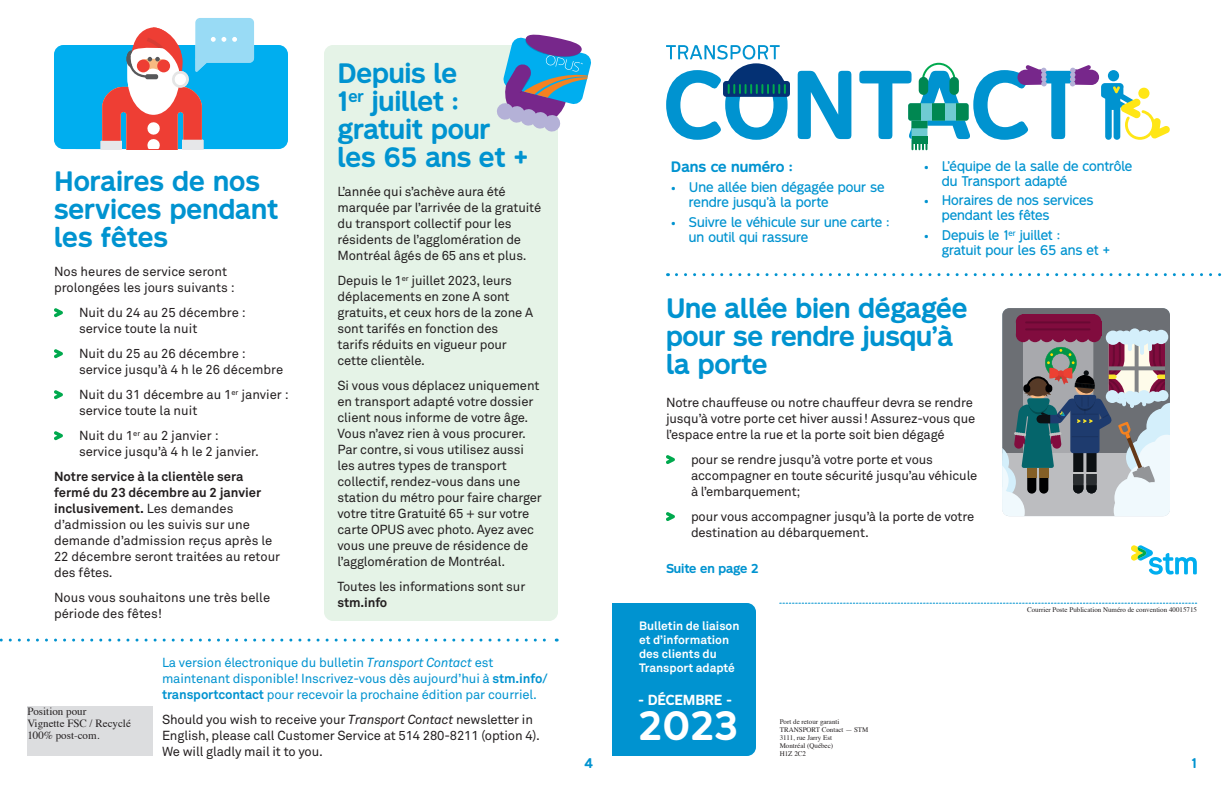
<style>
.page{position:relative;width:1224px;height:792px;background:#fff}
.page>*{position:absolute;margin:0;border:0;box-sizing:border-box;transform-origin:0 0}
.t1{font:700 38px "STM Montreal";color:#fff}
.Heading_2{font:700 26px/28px "STM Montreal";letter-spacing:-.01em;color:#0093d0}
.Heading_1{font:700 26px/28px "STM Montreal";letter-spacing:-.01em;color:#0093d0}
.Heading_3{font:700 14px "STM Montreal";color:#0093d0}
.t2{font:700 13.5px "STM Montreal";letter-spacing:-.02em;color:#fff}
.t3{font:13px/16px "Akkurat";letter-spacing:-.01em;color:#231f20}
.t4{font:13px/15px "STM Montreal";letter-spacing:-.005em;color:#0093d0}
.t5{font:13px/16px "Akkurat";letter-spacing:-.01em;color:#0093d0}
.Titre_2_intertitre-b{font:700 13px "STM Montreal";color:#0093d0}
.t6{font:700 12px "Akkurat";color:#fff}
.t7{font:700 12px "STM Montreal";letter-spacing:-.01em;color:#0093d0}
.t8{font:11px "Times";color:#231f20}
.t9{font:7px "Times";color:#231f20}
.s1{font-weight:700}
.s2{font-style:italic}
.s3{font-size:12px}
</style>
<div class="page">
<div style="left:612px;top:603px;width:144px;height:153px;background:#0093d0"></div>
<div style="left:27px;top:707px;width:126px;height:49px;background:#dcdddf"></div>
<svg style="left:0;top:639px;width:557px;height:3px"></svg>
<svg style="left:780px;top:603px;width:417px;height:1px"></svg>
<svg style="left:676px;top:273px;width:546px;height:3px"></svg>
<svg style="left:54px;top:308px;width:9px;height:9px"></svg>
<svg style="left:54px;top:349px;width:9px;height:9px"></svg>
<svg style="left:54px;top:390px;width:9px;height:9px"></svg>
<svg style="left:54px;top:431px;width:9px;height:9px"></svg>
<svg style="left:666px;top:455px;width:9px;height:9px"></svg>
<svg style="left:666px;top:512px;width:9px;height:9px"></svg>
<div style="left:324px;top:45px;width:234px;height:576px;background:#e5f3e7;border-radius:9px"></div>
<div style="left:54px;top:45px;width:234px;height:104px;background:#00aeef;border-radius:9px"></div>
<svg style="left:1002px;top:308px;width:168px;height:208px;background:#8b8a93"></svg>
<svg style="left:666px;top:45px;width:504px;height:104px"></svg>
<svg style="left:497px;top:34px;width:94px;height:98px"></svg>
<div style="left:195px;top:18px;width:59px;height:45px;background:#99dbf5;border-radius:5px"></div>
<svg style="left:100px;top:27px;width:155px;height:122px"></svg>
<svg style="left:1131px;top:545px;width:66px;height:30px"></svg>
<p class="Heading_2" style="left:54px;top:167px;width:226px">Horaires de nos services pendant les fêtes</p>
<p class="t3" style="left:54px;top:263px;width:182px">Nos heures de service seront prolongées les jours suivants :</p>
<p class="t3" style="left:79px;top:304px;width:168px">Nuit du 24 au 25 décembre : service toute la nuit</p>
<p class="t3" style="left:79px;top:345px;width:206px">Nuit du 25 au 26 décembre : service jusqu’à 4 h le 26 décembre</p>
<p class="t3" style="left:79px;top:386px;width:211px">Nuit du 31 décembre au 1<sup>er</sup> janvier : service toute la nuit</p>
<p class="t3" style="left:79px;top:427px;width:181px">Nuit du 1<sup>er</sup> au 2 janvier : service jusqu’à 4 h le 2 janvier.</p>
<p class="t3" style="left:54px;top:468px;width:228px"><span class="s1">Notre service à la clientèle sera fermé du 23 décembre au 2 janvier inclusivement.</span> Les demandes d’admission ou les suivis sur une demande d’admission reçus après le<br>22 décembre seront traitées au retour des fêtes.</p>
<p class="t3" style="left:54px;top:589px;width:218px">Nous vous souhaitons une très belle période des fêtes!</p>
<p class="Heading_2" style="left:338px;top:59px;width:192px">Depuis le<br>1<sup>er</sup> juillet : gratuit pour les 65 ans et +</p>
<p class="t3" style="left:338px;top:184px;width:205px">L’année qui s’achève aura été marquée par l’arrivée de la gratuité du transport collectif pour les résidents de l’agglomération de<br>Montréal âgés de 65 ans et plus.</p>
<p class="t3" style="left:338px;top:273px;width:197px">Depuis le 1<sup>er</sup> juillet 2023, leurs déplacements en zone A sont gratuits, et ceux hors de la zone A sont tarifés en fonction des<br>tarifs réduits en vigueur pour cette clientèle.</p>
<p class="t3" style="left:338px;top:378px;width:206px">Si vous vous déplacez uniquement en transport adapté votre dossier client nous informe de votre âge.<br>Vous n’avez rien à vous procurer.<br>Par contre, si vous utilisez aussi les autres types de transport collectif, rendez-vous dans une station du métro pour faire charger votre titre Gratuité 65 + sur votre carte OPUS avec photo. Ayez avec vous une preuve de résidence de l’agglomération de Montréal.</p>
<p class="t3" style="left:338px;top:579px;width:189px">Toutes les informations sont sur <span class="s1">stm.info</span></p>
<p class="t8" style="left:27px;top:701px;width:60px">Position pour</p>
<p class="t8" style="left:27px;top:713px;width:105px">Vignette FSC / Recyclé</p>
<p class="t8" style="left:27px;top:725px;width:74px">100% post-com.</p>
<p class="t5" style="left:162px;top:654px;width:387px">La version électronique du bulletin <span class="s2">Transport Contact</span> est maintenant disponible! Inscrivez-vous dès aujourd’hui à <span class="s1">stm.info/ transportcontact</span> pour recevoir la prochaine édition par courriel.</p>
<p class="t3" style="left:162px;top:711px;width:379px">Should you wish to receive your <span class="s2">Transport Contact</span> newsletter in<br>English, please call Customer Service at 514 280-8211 (option 4).<br>We will gladly mail it to you.</p>
<p class="Titre_2_intertitre-b" style="left:584px;top:755px;width:10px">4</p>
<p class="Heading_3" style="left:671px;top:158px;width:123px">Dans ce numéro :</p>
<p class="t4" style="left:689px;top:179px;width:197px;text-indent:-18px"><span class="s3">•</span> Une allée bien dégagée pour se rendre jusqu’à la porte</p>
<p class="t4" style="left:689px;top:214px;width:202px;text-indent:-18px"><span class="s3">•</span> Suivre le véhicule sur une carte : un outil qui rassure</p>
<p class="t4" style="left:942px;top:158px;width:192px;text-indent:-18px"><span class="s3">•</span> L’équipe de la salle de contrôle du Transport adapté</p>
<p class="t4" style="left:942px;top:193px;width:153px;text-indent:-18px"><span class="s3">•</span> Horaires de nos services pendant les fêtes</p>
<p class="t4" style="left:942px;top:227px;width:170px;text-indent:-18px"><span class="s3">•</span> Depuis le 1<sup>er</sup> juillet :<br>gratuit pour les 65 ans et +</p>
<p class="Heading_1" style="left:666px;top:294px;width:303px">Une allée bien dégagée pour se rendre jusqu’à la porte</p>
<p class="t3" style="left:666px;top:394px;width:311px">Notre chauffeuse ou notre chauffeur devra se rendre jusqu’à votre porte cet hiver aussi! Assurez-vous que l’espace entre la rue et la porte soit bien dégagé</p>
<p class="t3" style="left:691px;top:451px;width:288px">pour se rendre jusqu’à votre porte et vous accompagner en toute sécurité jusqu’au véhicule à l’embarquement;</p>
<p class="t3" style="left:691px;top:508px;width:285px">pour vous accompagner jusqu’à la porte de votre destination au débarquement.</p>
<p class="t7" style="left:666px;top:561px;width:94px">Suite en page 2</p>
<p class="t6" style="left:639px;top:619px;width:102px">Bulletin de liaison</p>
<p class="t6" style="left:639px;top:633px;width:92px">et d’information</p>
<p class="t6" style="left:639px;top:647px;width:79px">des clients du</p>
<p class="t6" style="left:639px;top:661px;width:97px">Transport adapté</p>
<p class="t2" style="left:639px;top:692px;width:95px">- DÉCEMBRE -</p>
<p class="t1" style="left:639px;top:702px;width:101px">2023</p>
<p class="t9" style="left:780px;top:715px;width:61px">Port de retour garanti</p>
<p class="t9" style="left:780px;top:723px;width:90px">TRANSPORT Contact — STM</p>
<p class="t9" style="left:780px;top:731px;width:54px">3111, rue Jarry Est</p>
<p class="t9" style="left:780px;top:739px;width:55px">Montréal (Québec)</p>
<p class="t9" style="left:780px;top:747px;width:28px">H1Z 2C2</p>
<p class="t9" style="left:1027px;top:603px;width:171px">Courrier Poste Publication Numéro de convention 40015715</p>
<p class="Titre_2_intertitre-b" style="left:1191px;top:755px;width:7px">1</p>
</div>
